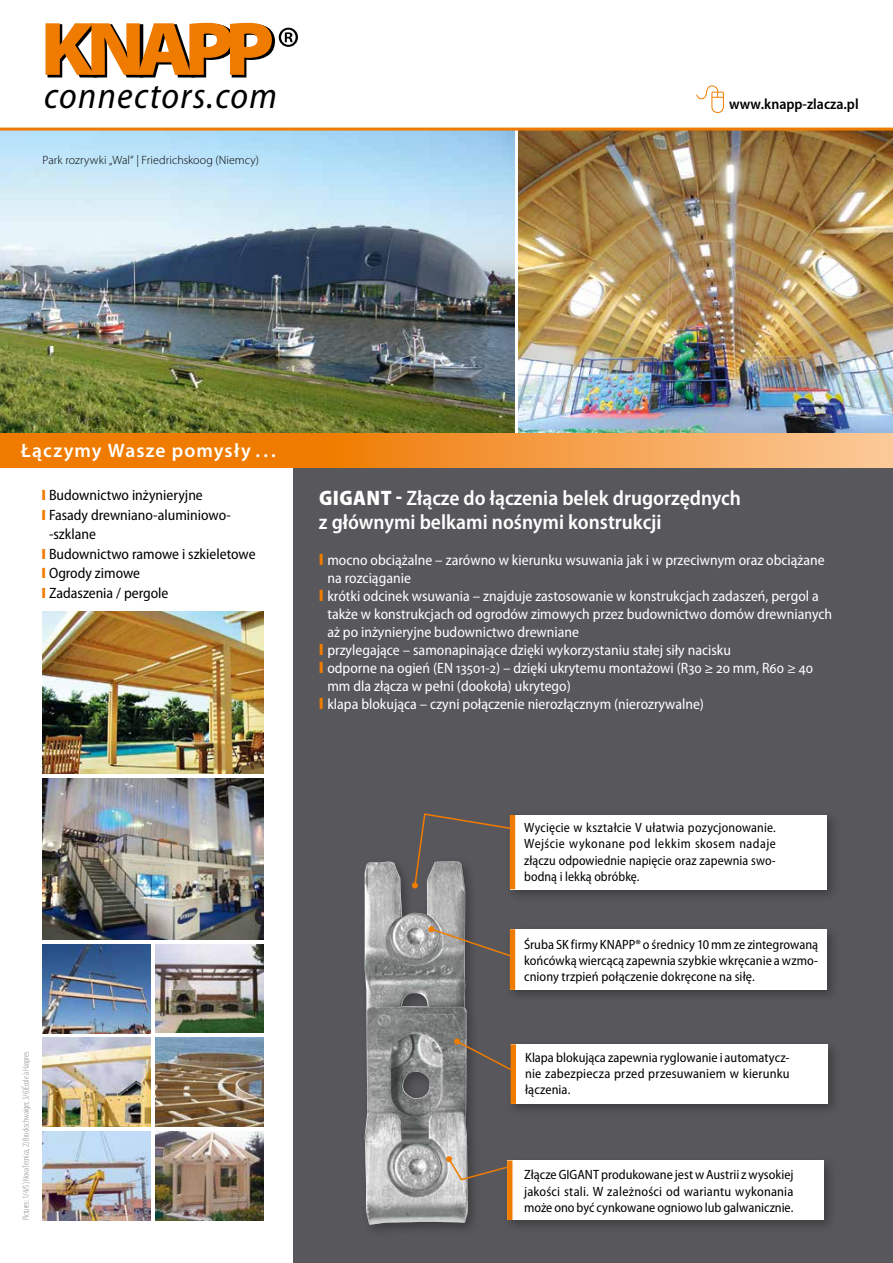
<style>
.page{position:relative;width:893px;height:1263px;background:#fff}
.page>*{position:absolute;margin:0;border:0;box-sizing:border-box;transform-origin:0 0}
.t1{font:italic semi-condensed 37.05px "Myriad Pro";letter-spacing:.035em;color:#000}
.t2{font:600 semi-condensed 21px/24px "Myriad Pro";color:#fff}
.t3{font:600 19.5px "Myriad Pro";letter-spacing:.055em;color:#fff}
.t4{font:semi-condensed 15px "Myriad Pro";color:#fff}
.t5{font:semi-condensed 15px "Myriad Pro";color:#000}
.t6{font:600 semi-condensed 15px "Myriad Pro";color:#000}
.t7{font:semi-condensed 13.5px/16.2px "Myriad Pro";letter-spacing:.005em;color:#000;text-align:justify}
.t8{font:300 12px "Myriad Pro";letter-spacing:.005em;color:#000}
.t9{font:300 condensed 9px "Myriad Pro";letter-spacing:-.01em;color:#868786}
.s1{font-weight:900;font-stretch:normal;color:#ef7c00}
.s2{font-weight:900}
.s3{font-weight:900;font-stretch:normal;font-size:16.5px;color:#ef7c00}
</style>
<div class="page">
<div style="left:293px;top:434px;width:600px;height:829px;background:#58585c"></div>
<img style="left:519px;top:131px;width:374px;height:303px">
<img style="left:0;top:131px;width:514px;height:303px">
<div style="left:360px;top:856px;width:121px;height:382px;background:#000;opacity:.3"></div>
<img style="left:396px;top:861px;width:55px;height:56px">
<img style="left:43px;top:1131px;width:108px;height:89px">
<img style="left:43px;top:944px;width:108px;height:89px">
<img style="left:43px;top:778px;width:221px;height:162px">
<img style="left:155px;top:944px;width:109px;height:89px">
<img style="left:43px;top:612px;width:221px;height:162px">
<img style="left:155px;top:1037px;width:109px;height:90px">
<img style="left:43px;top:1037px;width:108px;height:90px">
<img style="left:155px;top:1131px;width:109px;height:89px">
<div style="left:0;top:434px;width:893px;height:34px;background:#ef7c00"></div>
<div style="left:306px;top:434px;width:587px;height:34px;background:linear-gradient(to right,#ef7a00,#fbcb9d)"></div>
<hr style="left:0;top:128px;width:893px;height:3px;background:#ef7c00">
<svg style="left:454px;top:1038px;width:52px;height:34px"></svg>
<svg style="left:446px;top:1156px;width:56px;height:25px"></svg>
<div style="left:506px;top:1040px;width:335px;height:77px;background:#000;opacity:.3"></div>
<div style="left:511px;top:1044px;width:316px;height:60px;background:#fff"></div>
<div style="left:511px;top:1044px;width:5px;height:60px;background:#ef7c00"></div>
<div style="left:505px;top:924px;width:335px;height:79px;background:#000;opacity:.3"></div>
<div style="left:510px;top:929px;width:317px;height:61px;background:#fff"></div>
<div style="left:510px;top:929px;width:5px;height:61px;background:#ef7c00"></div>
<div style="left:505px;top:810px;width:335px;height:92px;background:#000;opacity:.3"></div>
<div style="left:510px;top:815px;width:317px;height:74px;background:#fff"></div>
<div style="left:510px;top:815px;width:5px;height:74px;background:#ef7c00"></div>
<svg style="left:412px;top:812px;width:100px;height:76px"></svg>
<svg style="left:428px;top:926px;width:86px;height:32px"></svg>
<div style="left:502px;top:1156px;width:335px;height:77px;background:#000;opacity:.3"></div>
<div style="left:507px;top:1160px;width:317px;height:60px;background:#fff"></div>
<div style="left:507px;top:1160px;width:5px;height:60px;background:#ef7c00"></div>
<svg style="left:46px;top:23px;width:252px;height:54px"></svg>
<svg style="left:696px;top:86px;width:28px;height:27px"></svg>
<h1 class="t1" style="left:44px;top:76px;width:234px">connectors.com</h1>
<p class="t8" style="left:43px;top:153px;width:218px">Park rozrywki „Wal“ | Friedrichskoog (Niemcy)</p>
<p class="t6" style="left:729px;top:95px;width:131px">www.knapp-zlacza.pl</p>
<h3 class="t3" style="left:21px;top:440px;width:256px">Łączymy Wasze pomysły ...</h3>
<p class="t5" style="left:41px;top:487px;width:163px"><span class="s1">I</span> Budownictwo inżynieryjne</p>
<p class="t5" style="left:41px;top:507px;width:191px"><span class="s1">I</span> Fasady drewniano-aluminiowo-</p>
<p class="t5" style="left:49px;top:526px;width:49px">-szklane</p>
<p class="t5" style="left:41px;top:546px;width:216px"><span class="s1">I</span> Budownictwo ramowe i szkieletowe</p>
<p class="t5" style="left:41px;top:565px;width:100px"><span class="s1">I</span> Ogrody zimowe</p>
<p class="t5" style="left:41px;top:585px;width:129px"><span class="s1">I</span> Zadaszenia / pergole</p>
<h2 class="t2" style="left:319px;top:486px;width:424px"><span class="s2">GIGANT -</span> Złącze do łączenia belek drugorzędnych z głównymi belkami nośnymi konstrukcji</h2>
<p class="t4" style="left:319px;top:552px;width:507px"><span class="s3">I</span> mocno obciążalne – zarówno w kierunku wsuwania jak i w przeciwnym oraz obciążane</p>
<p class="t4" style="left:327px;top:570px;width:85px">na rozciąganie</p>
<p class="t4" style="left:319px;top:588px;width:501px"><span class="s3">I</span> krótki odcinek wsuwania – znajduje zastosowanie w konstrukcjach zadaszeń, pergol a</p>
<p class="t4" style="left:327px;top:606px;width:506px">także w konstrukcjach od ogrodów zimowych przez budownictwo domów drewnianych</p>
<p class="t4" style="left:327px;top:624px;width:253px">aż po inżynieryjne budownictwo drewniane</p>
<p class="t4" style="left:319px;top:642px;width:414px"><span class="s3">I</span> przylegające – samonapinające dzięki wykorzystaniu stałej siły nacisku</p>
<p class="t4" style="left:319px;top:660px;width:496px"><span class="s3">I</span> odporne na ogień (EN 13501-2) – dzięki ukrytemu montażowi (R30 ≥ 20 mm, R60 ≥ 40</p>
<p class="t4" style="left:327px;top:678px;width:245px">mm dla złącza w pełni (dookoła) ukrytego)</p>
<p class="t4" style="left:319px;top:696px;width:387px"><span class="s3">I</span> klapa blokująca – czyni połączenie nierozłącznym (nierozrywalne)</p>
<p class="t9" style="left:21px;top:1220px;width:170px;rotate:-90deg">Pictures: 1/4/5) Nova Tecnica, 2) Bruckschwaiger, 3/6)École à Haspres</p>
<p class="t7" style="left:524px;top:820px;width:253px">Wycięcie w kształcie V ułatwia pozycjonowanie.<br>Wejście wykonane pod lekkim skosem nadaje złączu odpowiednie napięcie oraz zapewnia swo&shy;bodną i lekką obróbkę.</p>
<p class="t7" style="left:524px;top:936px;width:295px">Śruba SK firmy KNAPP® o średnicy 10 mm ze zintegrowaną końcówką wiercącą zapewnia szybkie wkręcanie a wzmo&shy;cniony trzpień połączenie dokręcone na siłę.</p>
<p class="t7" style="left:525px;top:1049px;width:266px">Klapa blokująca zapewnia ryglowanie i automatycz&shy;nie zabezpiecza przed przesuwaniem w kierunku łączenia.</p>
<p class="t7" style="left:524px;top:1167px;width:271px">Złącze GIGANT produkowane jest w Austrii z wysokiej jakości stali. W zależności od wariantu wykonania może ono być cynkowane ogniowo lub galwanicznie.</p>
</div>
